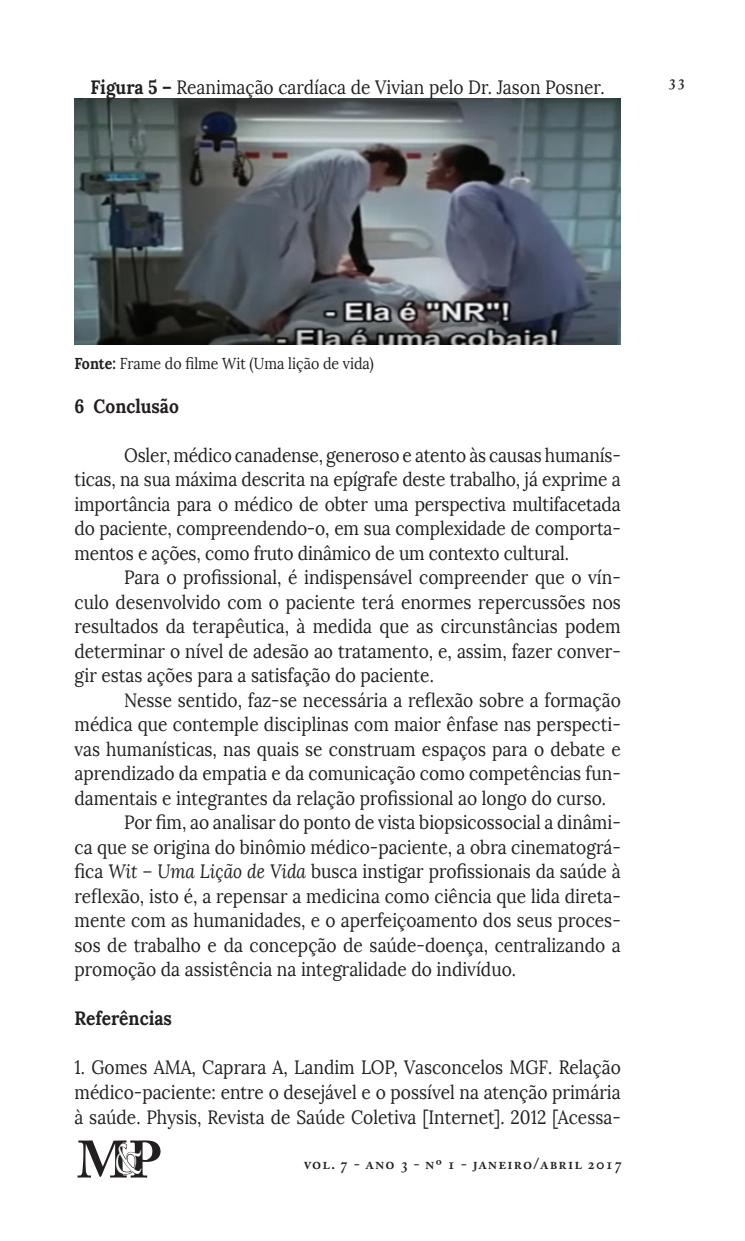
<style>
.page{position:relative;width:745px;height:1241px;background:#fff}
.page>*{position:absolute;margin:0;border:0;box-sizing:border-box;transform-origin:0 0}
.t1{font:700 51.98px "Adobe Caslon Pro";color:#231f20}
.t2{font:19.25px/24.5px "Lora";color:#231f20;text-align:justify;scale:.9 1}
.t3{font:700 19.25px "Lora";color:#231f20;scale:.9 1}
.t4{font:15.75px "Lora";color:#231f20;scale:.9 1}
.t5{font:600 15.75px "Adobe Caslon Pro";letter-spacing:.07em;color:#231f20}
.s1{font-weight:700}
.s2{font-style:italic}
.s3{font-family:"Californian FB";font-weight:400;font-size:46.38px;color:#fff}
</style>
<div class="page">
<svg style="left:116px;top:1143px;width:26px;height:31px"></svg>
<img style="left:74px;top:99px;width:546px;height:245px">
<p class="t2" style="left:91px;top:75px;width:572px"><span class="s1">Figura 5 –</span> Reanimação cardíaca de Vivian pelo Dr. Jason Posner.</p>
<p class="t5" style="left:667px;top:71px;width:18px">33</p>
<p class="t4" style="left:74px;top:354px;width:334px"><span class="s1">Fonte:</span> Frame do filme Wit (Uma lição de vida)</p>
<p class="t3" style="left:74px;top:393px;width:117px">6 Conclusão</p>
<p class="t2" style="left:74px;top:443px;width:608px;text-indent:50px">Osler, médico canadense, generoso e atento às causas humanís&shy;ticas, na sua máxima descrita na epígrafe deste trabalho, já exprime a importância para o médico de obter uma perspectiva multifacetada do paciente, compreendendo-o, em sua complexidade de comporta&shy;mentos e ações, como fruto dinâmico de um contexto cultural.</p>
<p class="t2" style="left:74px;top:565px;width:608px;text-indent:50px">Para o profissional, é indispensável compreender que o vín&shy;culo desenvolvido com o paciente terá enormes repercussões nos resultados da terapêutica, à medida que as circunstâncias podem determinar o nível de adesão ao tratamento, e, assim, fazer conver&shy;gir estas ações para a satisfação do paciente.</p>
<p class="t2" style="left:124px;top:688px;width:553px">Nesse sentido, faz-se necessária a reflexão sobre a formação</p>
<p class="t2" style="left:74px;top:712px;width:608px">médica que contemple disciplinas com maior ênfase nas perspecti-</p>
<p class="t2" style="left:74px;top:737px;width:608px">vas humanísticas, nas quais se construam espaços para o debate e</p>
<p class="t2" style="left:74px;top:761px;width:608px">aprendizado da empatia e da comunicação como competências fun-</p>
<p class="t2" style="left:74px;top:786px;width:592px">damentais e integrantes da relação profissional ao longo do curso.</p>
<p class="t2" style="left:124px;top:810px;width:553px">Por fim, ao analisar do ponto de vista biopsicossocial a dinâmi-</p>
<p class="t2" style="left:74px;top:835px;width:608px">ca que se origina do binômio médico-paciente, a obra cinematográ-</p>
<p class="t2" style="left:74px;top:859px;width:608px">fica <span class="s2">Wit – Uma Lição de Vida</span> busca instigar profissionais da saúde à</p>
<p class="t2" style="left:74px;top:884px;width:608px">reflexão, isto é, a repensar a medicina como ciência que lida direta-</p>
<p class="t2" style="left:74px;top:908px;width:608px">mente com as humanidades, e o aperfeiçoamento dos seus proces-</p>
<p class="t2" style="left:74px;top:933px;width:608px">sos de trabalho e da concepção de saúde-doença, centralizando a</p>
<p class="t2" style="left:74px;top:957px;width:492px">promoção da assistência na integralidade do indivíduo.</p>
<p class="t3" style="left:74px;top:1005px;width:110px">Referências</p>
<p class="t2" style="left:74px;top:1055px;width:608px">1. Gomes AMA, Caprara A, Landim LOP, Vasconcelos MGF. Relação médico-paciente: entre o desejável e o possível na atenção primária à saúde. Physis, Revista de Saúde Coletiva [Internet]. 2012 [Acessa-</p>
<h1 class="t1" style="left:77px;top:1128px;width:86px">M P<span class="s3">&amp;</span></h1>
<p class="t5" style="left:303px;top:1154px;width:320px">vol. 7 - ano 3 - nº 1 - janeiro/abril 2017</p>
</div>
